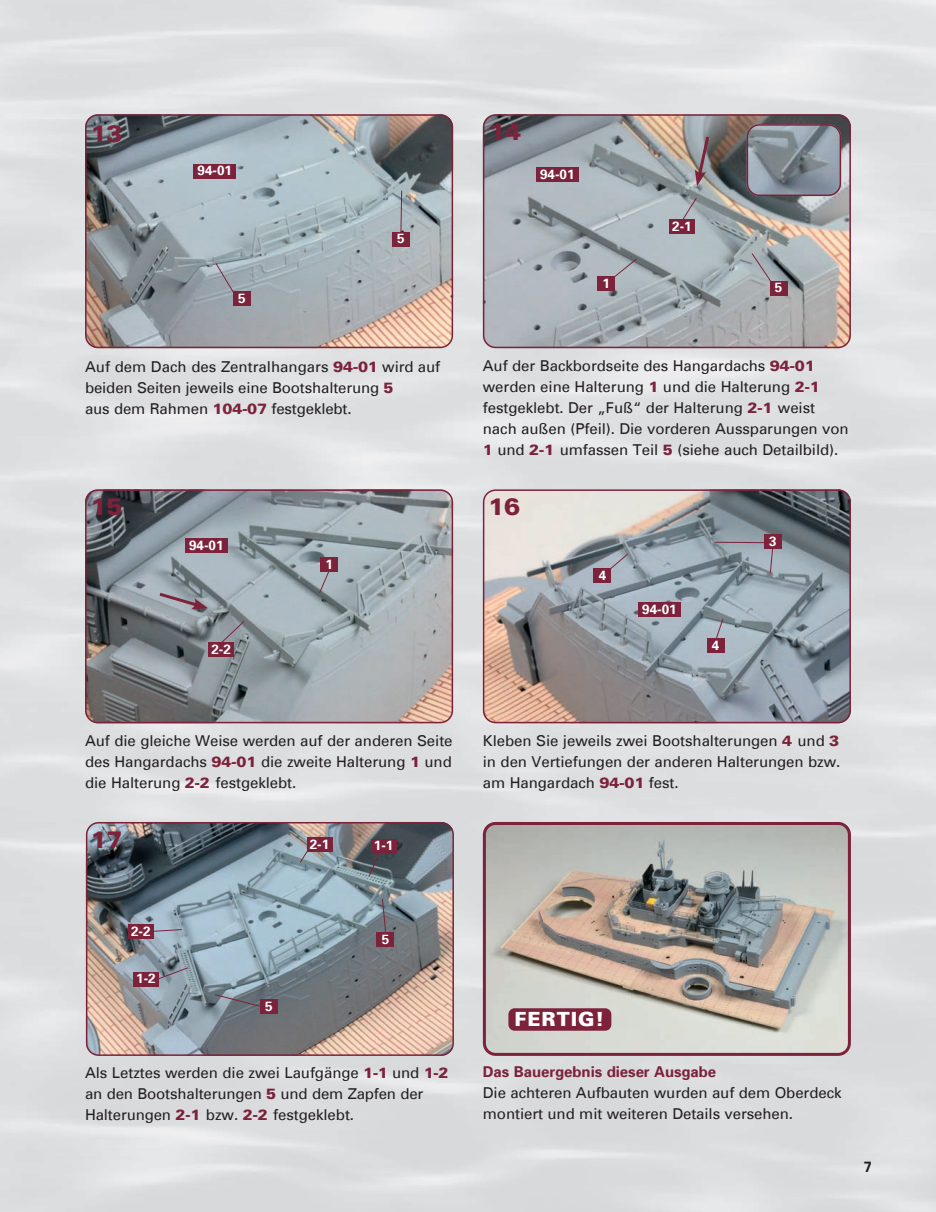
<style>
.page{position:relative;width:936px;height:1212px;background:#fff}
.page>*{position:absolute;margin:0;border:0;box-sizing:border-box;transform-origin:0 0}
.t1{font:900 24px "Univers";color:#7c223b}
.t2{font:900 19.65px "Univers";letter-spacing:.05em;color:#fff}
.t3{font:15px/21px "Univers";letter-spacing:-.005em;color:#231f20}
.t4{font:700 15px "Univers";letter-spacing:-.005em;color:#7c223b}
.t5{font:700 15px "Univers";color:#231f20}
.t6{font:700 13.5px "Univers";color:#fff}
.s1{font-weight:900;color:#7c223b}
</style>
<div class="page">
<img style="left:0;top:0;width:935px;height:1212px">
<img style="left:483px;top:114px;width:367px;height:234px">
<div style="left:483px;top:114px;width:367px;height:234px;border:2px solid #7c223b;border-radius:12px"></div>
<img style="left:85px;top:114px;width:368px;height:234px">
<div style="left:85px;top:114px;width:368px;height:234px;border:2px solid #7c223b;border-radius:12px"></div>
<img style="left:483px;top:489px;width:367px;height:234px">
<div style="left:483px;top:489px;width:367px;height:234px;border:2px solid #7c223b;border-radius:12px"></div>
<img style="left:85px;top:489px;width:368px;height:234px">
<div style="left:85px;top:489px;width:368px;height:234px;border:2px solid #7c223b;border-radius:12px"></div>
<img style="left:483px;top:822px;width:367px;height:234px">
<div style="left:483px;top:822px;width:367px;height:234px;border:3px solid #7c223b;border-radius:11px"></div>
<img style="left:86px;top:822px;width:367px;height:234px">
<div style="left:86px;top:822px;width:368px;height:234px;border:2px solid #7c223b;border-radius:12px"></div>
<div style="left:536px;top:167px;width:42px;height:15px;background:#7c223b"></div>
<svg style="left:318px;top:567px;width:13px;height:27px"></svg>
<svg style="left:713px;top:618px;width:10px;height:20px"></svg>
<div style="left:707px;top:638px;width:17px;height:15px;background:#7c223b"></div>
<svg style="left:604px;top:258px;width:33px;height:27px"></svg>
<svg style="left:215px;top:262px;width:25px;height:40px"></svg>
<div style="left:233px;top:291px;width:17px;height:15px;background:#7c223b"></div>
<div style="left:597px;top:276px;width:17px;height:15px;background:#7c223b"></div>
<div style="left:193px;top:164px;width:43px;height:15px;background:#7c223b"></div>
<svg style="left:214px;top:994px;width:61px;height:17px"></svg>
<div style="left:260px;top:999px;width:17px;height:15px;background:#7c223b"></div>
<div style="left:508px;top:1008px;width:103px;height:23px;background:#7c223b;border-radius:6px"></div>
<svg style="left:400px;top:190px;width:2px;height:42px"></svg>
<div style="left:392px;top:232px;width:17px;height:15px;background:#7c223b"></div>
<svg style="left:751px;top:253px;width:26px;height:38px"></svg>
<div style="left:770px;top:281px;width:17px;height:15px;background:#7c223b"></div>
<svg style="left:679px;top:197px;width:18px;height:28px"></svg>
<div style="left:669px;top:219px;width:25px;height:15px;background:#7c223b"></div>
<img style="left:746px;top:124px;width:95px;height:72px">
<div style="left:746px;top:124px;width:95px;height:72px;border:2px solid #7c223b;border-radius:12px"></div>
<div style="left:185px;top:538px;width:42px;height:15px;background:#7c223b"></div>
<div style="left:320px;top:557px;width:18px;height:15px;background:#7c223b"></div>
<div style="left:208px;top:642px;width:26px;height:15px;background:#7c223b"></div>
<svg style="left:220px;top:620px;width:25px;height:24px"></svg>
<svg style="left:156px;top:590px;width:52px;height:19px"></svg>
<svg style="left:694px;top:134px;width:17px;height:52px"></svg>
<svg style="left:602px;top:553px;width:26px;height:23px"></svg>
<div style="left:594px;top:568px;width:17px;height:15px;background:#7c223b"></div>
<div style="left:638px;top:602px;width:42px;height:15px;background:#7c223b"></div>
<svg style="left:714px;top:541px;width:61px;height:33px;background:#8c97a0"></svg>
<div style="left:764px;top:534px;width:17px;height:15px;background:#7c223b"></div>
<svg style="left:381px;top:898px;width:6px;height:34px"></svg>
<div style="left:377px;top:932px;width:17px;height:15px;background:#7c223b"></div>
<svg style="left:368px;top:849px;width:13px;height:28px"></svg>
<div style="left:371px;top:839px;width:25px;height:14px;background:#7c223b"></div>
<svg style="left:149px;top:967px;width:40px;height:16px"></svg>
<div style="left:133px;top:972px;width:26px;height:14px;background:#7c223b"></div>
<svg style="left:299px;top:847px;width:11px;height:16px"></svg>
<div style="left:307px;top:837px;width:25px;height:15px;background:#7c223b"></div>
<div style="left:128px;top:924px;width:25px;height:15px;background:#7c223b"></div>
<svg style="left:153px;top:929px;width:29px;height:3px"></svg>
<h1 class="t1" style="left:90px;top:122px;width:34px">13</h1>
<p class="t6" style="left:197px;top:165px;width:36px">94-01</p>
<p class="t6" style="left:238px;top:292px;width:9px">5</p>
<p class="t6" style="left:397px;top:233px;width:9px">5</p>
<p class="t3" style="left:85px;top:357px;width:356px">Auf dem Dach des Zentralhangars <span class="s1">94-01</span> wird auf beiden Seiten jeweils eine Bootshalterung <span class="s1">5<br></span>aus dem Rahmen <span class="s1">104-07</span> festgeklebt.</p>
<h1 class="t1" style="left:90px;top:496px;width:34px">15</h1>
<p class="t6" style="left:189px;top:540px;width:36px">94-01</p>
<p class="t6" style="left:211px;top:643px;width:21px">2-2</p>
<p class="t6" style="left:325px;top:558px;width:9px">1</p>
<h1 class="t1" style="left:489px;top:121px;width:34px">14</h1>
<p class="t6" style="left:540px;top:168px;width:36px">94-01</p>
<p class="t6" style="left:602px;top:277px;width:9px">1</p>
<p class="t6" style="left:672px;top:221px;width:21px">2-1</p>
<p class="t6" style="left:774px;top:282px;width:9px">5</p>
<p class="t3" style="left:483px;top:356px;width:367px">Auf der Backbordseite des Hangardachs <span class="s1">94-01 </span>werden eine Halterung <span class="s1">1</span> und die Halterung <span class="s1">2-1 </span>festgeklebt. Der „Fuß“ der Halterung <span class="s1">2-1</span> weist nach außen (Pfeil). Die vorderen Aussparungen von <span class="s1">1</span> und <span class="s1">2-1</span> umfassen Teil <span class="s1">5</span> (siehe auch Detailbild).</p>
<h1 class="t1" style="left:488px;top:496px;width:34px">16</h1>
<p class="t6" style="left:598px;top:569px;width:9px">4</p>
<p class="t6" style="left:642px;top:603px;width:36px">94-01</p>
<p class="t6" style="left:711px;top:639px;width:9px">4</p>
<p class="t6" style="left:769px;top:536px;width:9px">3</p>
<p class="t3" style="left:85px;top:731px;width:369px;text-align:justify">Auf die gleiche Weise werden auf der anderen Seite des Hangardachs <span class="s1">94-01</span> die zweite Halterung <span class="s1">1</span> und die Halterung <span class="s1">2-2</span> festgeklebt.</p>
<h1 class="t1" style="left:90px;top:828px;width:34px">17</h1>
<p class="t6" style="left:131px;top:925px;width:21px">2-2</p>
<p class="t6" style="left:136px;top:973px;width:21px">1-2</p>
<p class="t6" style="left:310px;top:838px;width:21px">2-1</p>
<p class="t6" style="left:265px;top:1001px;width:9px">5</p>
<p class="t6" style="left:374px;top:840px;width:21px">1-1</p>
<p class="t6" style="left:381px;top:933px;width:9px">5</p>
<p class="t3" style="left:85px;top:1063px;width:365px">Als Letztes werden die zwei Laufgänge <span class="s1">1-1</span> und <span class="s1">1-2 </span>an den Bootshalterungen <span class="s1">5</span> und dem Zapfen der<br>Halterungen <span class="s1">2-1</span> bzw. <span class="s1">2-2</span> festgeklebt.</p>
<p class="t3" style="left:483px;top:731px;width:359px;text-align:justify">Kleben Sie jeweils zwei Bootshalterungen <span class="s1">4</span> und <span class="s1">3 </span>in den Vertiefungen der anderen Halterungen bzw. am Hangardach <span class="s1">94-01</span> fest.</p>
<h2 class="t2" style="left:514px;top:1010px;width:91px">FERTIG!</h2>
<p class="t4" style="left:483px;top:1065px;width:235px">Das Bauergebnis dieser Ausgabe</p>
<p class="t3" style="left:483px;top:1083px;width:360px">Die achteren Aufbauten wurden auf dem Oberdeck montiert und mit weiteren Details versehen.</p>
<p class="t5" style="left:863px;top:1160px;width:10px">7</p>
</div>
